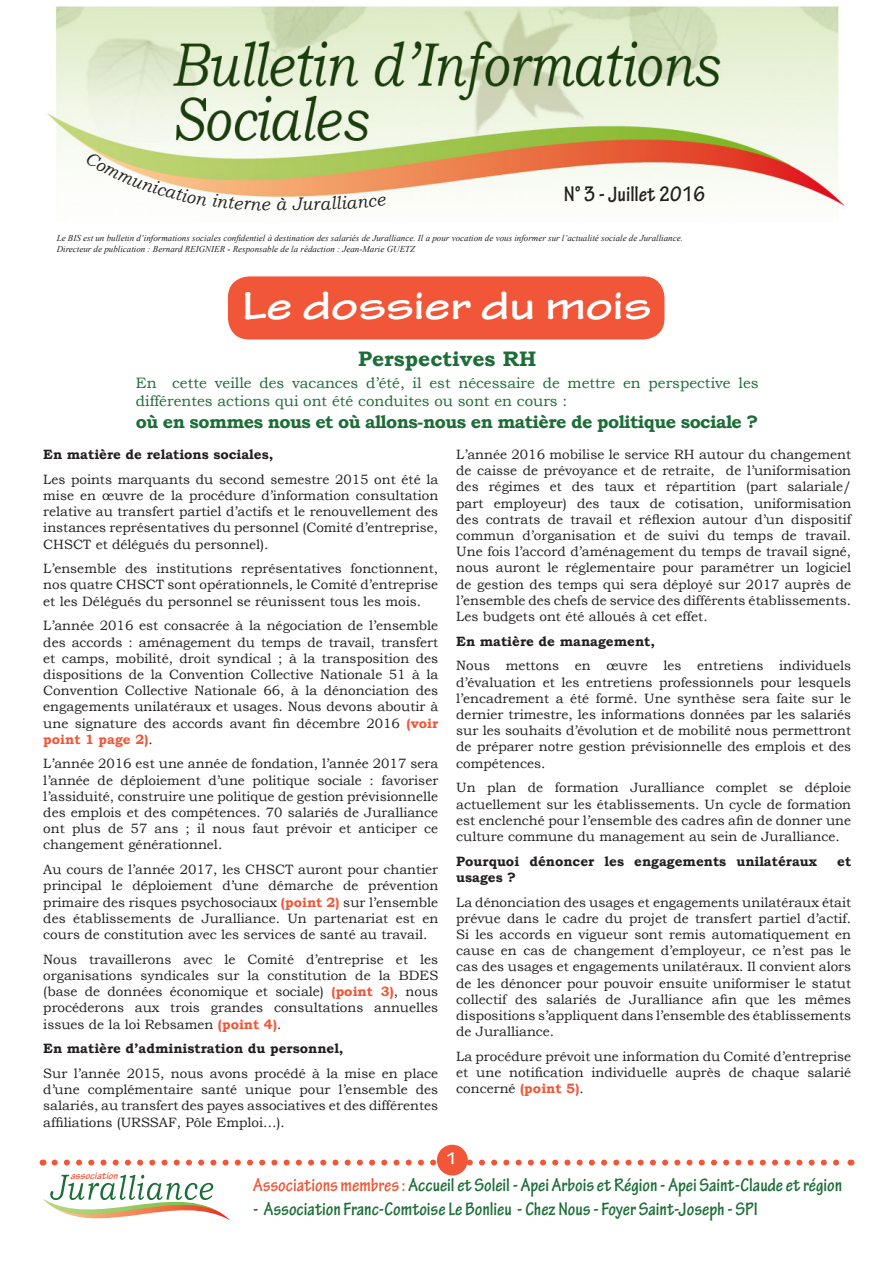
<style>
.page{position:relative;width:893px;height:1263px;background:#fff}
.page>*{position:absolute;margin:0;border:0;box-sizing:border-box;transform-origin:0 0}
.t1{font:700 expanded 42px "Tekton Pro";color:#fff}
.t2{font:700 condensed 22.5px "Tekton Pro";color:#231f20}
.t3{font:700 21px "Bookman Old Style";color:#1c6d37}
.t4{font:700 condensed 19.5px "Tekton Pro";color:#1c6d37}
.t5{font:700 18px "Bookman Old Style";letter-spacing:-.03em;color:#1c6d37}
.t6{font:italic 18px "Bookman Old Style";color:#231f20;scale:.93 1}
.t7{font:700 18px "Tekton Pro";color:#fff}
.t8{font:15px/18px "Bookman Old Style";color:#1c6d37}
.t9{font:13.5px/16.2px "Bookman Old Style";color:#231f20;text-align:justify}
.t10{font:700 13.5px "Bookman Old Style";color:#231f20}
.t11{font:italic 700 10.65px "Tekton Pro";color:#f05637}
.t12{font:italic 9px/10.8px "Times New Roman";color:#231f20}
.s1{font-weight:700;color:#f05637}
.s2{color:#f05637}
</style>
<div class="page">
<img style="left:47px;top:6px;width:798px;height:201px">
<svg style="left:43px;top:1175px;width:187px;height:45px"></svg>
<svg style="left:55px;top:1159px;width:785px;height:6px"></svg>
<div style="left:228px;top:276px;width:436px;height:63px;background:#f05637;border-radius:21px"></div>
<div style="left:437px;top:1145px;width:31px;height:30px;background:#f05637;border-radius:50%"></div>
<svg style="left:85px;top:151px;width:122px;height:55px"></svg>
<svg style="left:213px;top:193px;width:57px;height:14px"></svg>
<svg style="left:293px;top:195px;width:93px;height:12px"></svg>
<h3 class="t6" style="left:276px;top:192px;width:13px">à</h3>
<h2 class="t2" style="left:564px;top:181px;width:143px">N° 3 - Juillet 2016</h2>
<p class="t12" style="left:57px;top:232px;width:628px">Le BIS est un bulletin d’informations sociales confidentiel à destination des salariés de Juralliance. Il a pour vocation de vous informer sur l’actualité sociale de Juralliance.<br>Directeur de publication : Bernard REIGNIER - Responsable de la rédaction : Jean-Marie GUETZ</p>
<h1 class="t1" style="left:242px;top:280px;width:411px">Le dossier du mois</h1>
<h3 class="t3" style="left:358px;top:344px;width:180px">Perspectives RH</h3>
<p class="t8" style="left:136px;top:374px;width:624px">En cette veille des vacances d’été, il est nécessaire de mettre en perspective les différentes actions qui ont été conduites ou sont en cours :</p>
<h3 class="t5" style="left:136px;top:409px;width:624px">où en sommes nous et où allons-nous en matière de politique sociale ?</h3>
<p class="t10" style="left:43px;top:445px;width:232px">En matière de relations sociales,</p>
<p class="t9" style="left:43px;top:471px;width:396px">Les points marquants du second semestre 2015 ont été la mise en œuvre de la procédure d’information consultation relative au transfert partiel d’actifs et le renouvellement des instances représentatives du personnel (Comité d’entreprise, CHSCT et délégués du personnel).</p>
<p class="t9" style="left:43px;top:561px;width:396px">L’ensemble des institutions représentatives fonctionnent, nos quatre CHSCT sont opérationnels, le Comité d’entreprise et les Délégués du personnel se réunissent tous les mois.</p>
<p class="t9" style="left:43px;top:618px;width:396px">L’année 2016 est consacrée à la négociation de l’ensemble des accords : aménagement du temps de travail, transfert et camps, mobilité, droit syndical ; à la transposition des dispositions de la Convention Collective Nationale 51 à la Convention Collective Nationale 66, à la dénonciation des engagements unilatéraux et usages. Nous devons aboutir à une signature des accords avant fin décembre 2016 <span class="s1">(voir point 1 page 2)</span>.</p>
<p class="t9" style="left:43px;top:756px;width:396px">L’année 2016 est une année de fondation, l’année 2017 sera l’année de déploiement d’une politique sociale : favoriser l’assiduité, construire une politique de gestion prévisionnelle des emplois et des compétences. 70 salariés de Juralliance ont plus de 57 ans ; il nous faut prévoir et anticiper ce changement générationnel.</p>
<p class="t9" style="left:43px;top:861px;width:396px">Au cours de l’année 2017, les CHSCT auront pour chantier principal le déploiement d’une démarche de prévention primaire des risques psychosociaux <span class="s1">(point 2)</span> sur l’ensemble des établissements de Juralliance. Un partenariat est en cours de constitution avec les services de santé au travail.</p>
<p class="t9" style="left:43px;top:951px;width:396px">Nous travaillerons avec le Comité d’entreprise et les organisations syndicales sur la constitution de la BDES (base de données économique et sociale) <span class="s1">(point 3)</span>, nous procéderons aux trois grandes consultations annuelles issues de la loi Rebsamen <span class="s1">(point 4)</span>.</p>
<p class="t10" style="left:43px;top:1039px;width:302px">En matière d’administration du personnel,</p>
<p class="t9" style="left:43px;top:1065px;width:396px">Sur l’année 2015, nous avons procédé à la mise en place d’une complémentaire santé unique pour l’ensemble des salariés, au transfert des payes associatives et des différentes affiliations (URSSAF, Pôle Emploi…).</p>
<p class="t9" style="left:456px;top:446px;width:396px">L’année 2016 mobilise le service RH autour du changement de caisse de prévoyance et de retraite, de l’uniformisation des régimes et des taux et répartition (part salariale/ part employeur) des taux de cotisation, uniformisation des contrats de travail et réflexion autour d’un dispositif commun d’organisation et de suivi du temps de travail.<br>Une fois l’accord d’aménagement du temps de travail signé, nous auront le réglementaire pour paramétrer un logiciel de gestion des temps qui sera déployé sur 2017 auprès de l’ensemble des chefs de service des différents établissements.<br>Les budgets ont été alloués à cet effet.</p>
<p class="t10" style="left:456px;top:631px;width:200px">En matière de management,</p>
<p class="t9" style="left:456px;top:658px;width:396px">Nous mettons en œuvre les entretiens individuels d’évaluation et les entretiens professionnels pour lesquels l’encadrement a été formé. Une synthèse sera faite sur le dernier trimestre, les informations données par les salariés sur les souhaits d’évolution et de mobilité nous permettront de préparer notre gestion prévisionnelle des emplois et des compétences.</p>
<p class="t9" style="left:456px;top:780px;width:396px">Un plan de formation Juralliance complet se déploie actuellement sur les établissements. Un cycle de formation est enclenché pour l’ensemble des cadres afin de donner une culture commune du management au sein de Juralliance.</p>
<p class="t10" style="left:456px;top:851px;width:362px">Pourquoi dénoncer les engagements unilatéraux</p>
<p class="t10" style="left:837px;top:851px;width:16px">et</p>
<p class="t10" style="left:456px;top:867px;width:61px">usages ?</p>
<p class="t9" style="left:456px;top:894px;width:396px">La dénonciation des usages et engagements unilatéraux était prévue dans le cadre du projet de transfert partiel d’actif.<br>Si les accords en vigueur sont remis automatiquement en cause en cas de changement d’employeur, ce n’est pas le cas des usages et engagements unilatéraux. Il convient alors de les dénoncer pour pouvoir ensuite uniformiser le statut collectif des salariés de Juralliance afin que les mêmes dispositions s’appliquent dans l’ensemble des établissements de Juralliance.</p>
<p class="t9" style="left:456px;top:1048px;width:396px">La procédure prévoit une information du Comité d’entreprise et une notification individuelle auprès de chaque salarié concerné <span class="s1">(point 5)</span>.</p>
<h3 class="t7" style="left:446px;top:1148px;width:13px">1</h3>
<p class="t11" style="left:70px;top:1169px;width:49px">association</p>
<h3 class="t4" style="left:253px;top:1174px;width:591px"><span class="s2">Associations membres :</span> Accueil et Soleil - Apei Arbois et Région - Apei Saint-Claude et région</h3>
<h3 class="t4" style="left:253px;top:1197px;width:506px">- Association Franc-Comtoise Le Bonlieu - Chez Nous - Foyer Saint-Joseph - SPI</h3>
</div>
